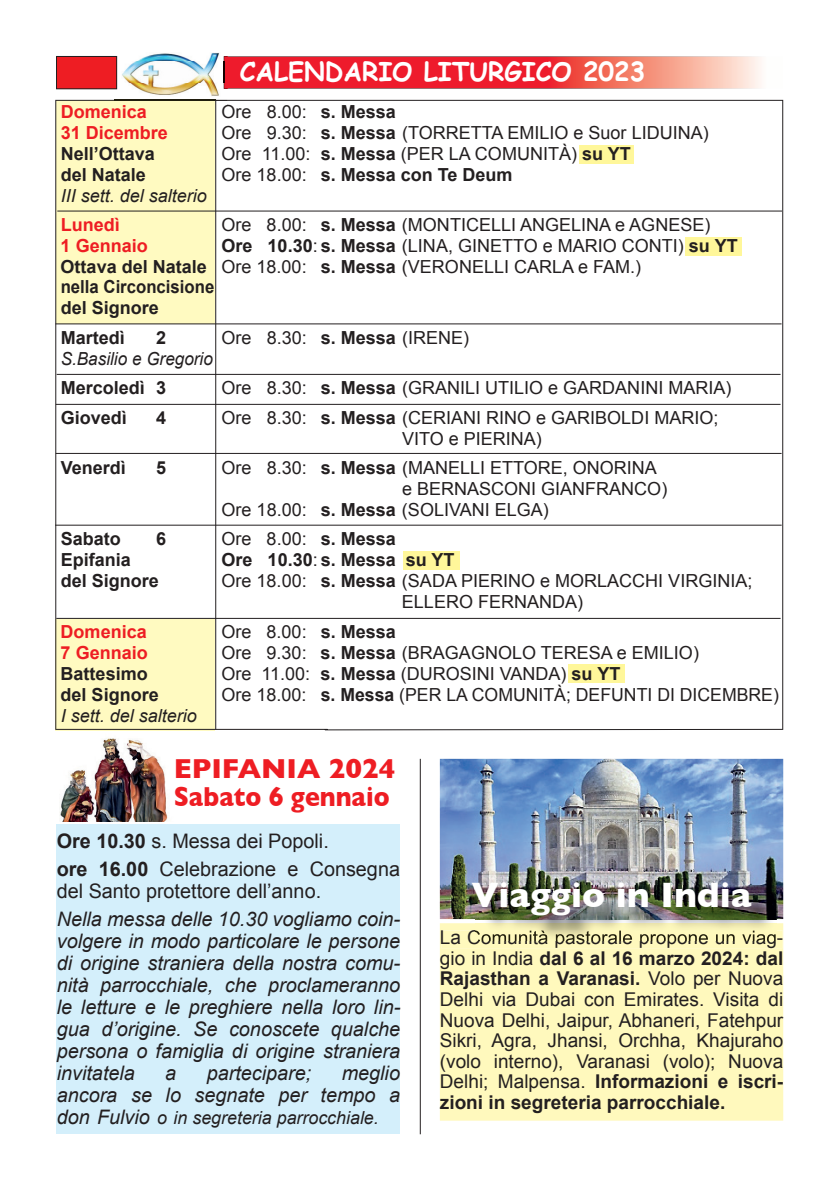
<style>
.page{position:relative;width:840px;height:1191px;background:#fff}
.page>*{position:absolute;margin:0;border:0;box-sizing:border-box;transform-origin:0 0}
.t1{font:700 36px "Gill Sans";color:#fff}
.t2{font:700 28px/28px "Gill Sans";color:#ee1d23}
.t3{font:700 26px "Comic Sans MS";color:#fff}
.t4{font:italic 20px/22px "Arial";color:#231f20;text-align:justify}
.t5{font:20px/27.6px "Arial";color:#231f20}
.t6{font:19px/20.6px "Arial";color:#231f20;text-align:justify}
.t7{font:18px/21px "Arial";color:#231f20;text-align:center}
.t8{font:700 18px/20.6px "Arial";color:#231f20}
.t9{font:italic 18px "Arial";color:#231f20}
.t10{font:700 18px "Arial";color:#ee1d23}
.t11{font:italic 18px "Arial";color:#231f20;scale:.95 1}
.s1{font-weight:700}
.s2{font-weight:400}
.s3{font-size:20px}
</style>
<div class="page">
<img style="left:60px;top:730px;width:113px;height:91px">
<svg style="left:55px;top:100px;width:727px;height:630px"></svg>
<img style="left:114px;top:53px;width:113px;height:52px">
<img style="left:114px;top:101px;width:101px;height:4px">
<img style="left:114px;top:100px;width:113px;height:1px">
<img style="left:147px;top:105px;width:68px;height:1px">
<svg style="left:223px;top:56px;width:538px;height:33px;background:#ec4d51"></svg>
<div style="left:56px;top:56px;width:61px;height:33px;background:#ee1d23"></div>
<div style="left:56px;top:56px;width:61px;height:33px;border:1px solid #231f20"></div>
<hr style="left:57px;top:211px;width:724px;height:1px;background:#231f20">
<hr style="left:57px;top:374px;width:723px;height:1px;background:#231f20">
<hr style="left:55px;top:323px;width:726px;height:1px;background:#231f20">
<hr style="left:56px;top:404px;width:724px;height:1px;background:#231f20">
<hr style="left:56px;top:453px;width:725px;height:1px;background:#231f20">
<hr style="left:55px;top:525px;width:726px;height:1px;background:#231f20">
<hr style="left:56px;top:618px;width:724px;height:1px;background:#231f20">
<hr style="left:215px;top:100px;width:1px;height:629px;background:#231f20">
<hr style="left:419px;top:759px;width:1px;height:375px;background:#231f20">
<div style="left:57px;top:824px;width:343px;height:310px;background:#d4effb"></div>
<div style="left:440px;top:923px;width:342px;height:197px;background:#fff9bd"></div>
<div style="left:441px;top:930px;width:341px;height:18px;background:#fff9bd"></div>
<img style="left:439px;top:759px;width:343px;height:160px">
<img style="left:475px;top:885px;width:300px;height:45px">
<img style="left:475px;top:930px;width:300px;height:10px">
<h3 class="t3" style="left:240px;top:53px;width:407px">CALENDARIO LITURGICO 2023</h3>
<p class="t10" style="left:61px;top:100px;width:88px">Domenica</p>
<p class="t7" style="left:221px;top:101px;width:176px">Ore 8.00: <span class="s1">s. Messa</span></p>
<p class="t10" style="left:61px;top:121px;width:109px">31 Dicembre</p>
<p class="t7" style="left:221px;top:122px;width:488px">Ore 9.30: <span class="s1">s. Messa</span> (TORRETTA EMILIO e Suor LIDUINA)</p>
<p class="t8" style="left:61px;top:144px;width:96px">Nell’Ottava</p>
<p class="t7" style="left:221px;top:143px;width:410px">Ore 11.00: <span class="s1">s. Messa</span> (PER LA COMUNITÀ) <span class="s1">su YT</span></p>
<p class="t8" style="left:61px;top:165px;width:87px">del Natale</p>
<p class="t8" style="left:221px;top:165px;width:292px"><span class="s2">Ore 18.00:</span> s. Messa con Te Deum</p>
<p class="t9" style="left:61px;top:184px;width:148px">III sett. del salterio</p>
<p class="t10" style="left:61px;top:213px;width:61px">Lunedì</p>
<p class="t7" style="left:221px;top:215px;width:490px">Ore 8.00: <span class="s1">s. Messa</span> (MONTICELLI ANGELINA e AGNESE)</p>
<p class="t10" style="left:61px;top:234px;width:89px">1 Gennaio</p>
<p class="t8" style="left:61px;top:236px;width:678px;text-indent:161px">Ore 10.30<span class="s2">:</span> s. Messa <span class="s2">(LINA, GINETTO e MARIO CONTI)</span> su YT Ottava del Natale <span class="s2">Ore 18.00:</span> s. Messa <span class="s2">(VERONELLI CARLA e FAM.)<br></span>nella Circoncisione<br>del Signore</p>
<p class="t8" style="left:61px;top:328px;width:66px">Martedì</p>
<p class="t8" style="left:156px;top:328px;width:12px">2</p>
<p class="t7" style="left:221px;top:327px;width:249px">Ore 8.30: <span class="s1">s. Messa</span> (IRENE)</p>
<p class="t11" style="left:61px;top:347px;width:162px">S.Basilio e Gregorio</p>
<p class="t8" style="left:61px;top:378px;width:107px">Mercoledì 3</p>
<p class="t7" style="left:221px;top:377px;width:511px">Ore 8.30: <span class="s1">s. Messa</span> (GRANILI UTILIO e GARDANINI MARIA)</p>
<p class="t8" style="left:61px;top:407px;width:68px">Giovedì</p>
<p class="t8" style="left:156px;top:407px;width:12px">4</p>
<p class="t7" style="left:221px;top:407px;width:498px">Ore 8.30: <span class="s1">s. Messa</span> (CERIANI RINO e GARIBOLDI MARIO;<br>VITO e PIERINA)</p>
<p class="t8" style="left:61px;top:458px;width:67px">Venerdì</p>
<p class="t8" style="left:156px;top:458px;width:12px">5</p>
<p class="t7" style="left:221px;top:457px;width:436px">Ore 8.30: <span class="s1">s. Messa</span> (MANELLI ETTORE, ONORINA</p>
<p class="t7" style="left:402px;top:478px;width:267px">e BERNASCONI GIANFRANCO)</p>
<p class="t7" style="left:221px;top:499px;width:328px">Ore 18.00: <span class="s1">s. Messa</span> (SOLIVANI ELGA)</p>
<p class="t8" style="left:61px;top:529px;width:62px">Sabato</p>
<p class="t8" style="left:156px;top:529px;width:12px">6</p>
<p class="t7" style="left:221px;top:529px;width:176px">Ore 8.00: <span class="s1">s. Messa</span></p>
<p class="t8" style="left:61px;top:550px;width:72px">Epifania</p>
<p class="t8" style="left:221px;top:550px;width:234px">Ore 10.30<span class="s2">:</span> s. Messa su YT</p>
<p class="t8" style="left:61px;top:571px;width:100px">del Signore</p>
<p class="t7" style="left:401px;top:571px;width:352px;text-align:left;text-indent:-180px">Ore 18.00: <span class="s1">s. Messa</span> (SADA PIERINO e MORLACCHI VIRGINIA;<br>ELLERO FERNANDA)</p>
<p class="t10" style="left:61px;top:619px;width:88px">Domenica</p>
<p class="t7" style="left:221px;top:621px;width:176px">Ore 8.00: <span class="s1">s. Messa</span></p>
<p class="t10" style="left:61px;top:640px;width:89px">7 Gennaio</p>
<p class="t7" style="left:221px;top:642px;width:478px">Ore 9.30: <span class="s1">s. Messa</span> (BRAGAGNOLO TERESA e EMILIO)</p>
<p class="t8" style="left:61px;top:664px;width:89px">Battesimo</p>
<p class="t7" style="left:221px;top:663px;width:400px">Ore 11.00: <span class="s1">s. Messa</span> (DUROSINI VANDA) <span class="s1">su YT</span></p>
<p class="t8" style="left:61px;top:685px;width:100px">del Signore</p>
<p class="t7" style="left:221px;top:684px;width:558px">Ore 18.00: <span class="s1">s. Messa</span> (PER LA COMUNITÀ; DEFUNTI DI DICEMBRE)</p>
<p class="t9" style="left:61px;top:704px;width:138px">I sett. del salterio</p>
<h2 class="t2" style="left:173px;top:754px;width:223px">EPIFANIA 2024<br>Sabato 6 gennaio</h2>
<p class="t5" style="left:57px;top:827px;width:344px"><span class="s1">Ore 10.30</span> s. Messa dei Popoli.<br><span class="s1">ore 16.00</span> Celebrazione e Consegna</p>
<p class="t5" style="left:57px;top:877px;width:266px">del Santo protettore dell’anno.</p>
<p class="t4" style="left:57px;top:908px;width:345px">Nella messa delle 10.30 vogliamo coin&shy;volgere in modo particolare le persone di origine straniera della nostra comu&shy;nità parrocchiale, che proclameranno le letture e le preghiere nella loro lin&shy;gua d’origine. Se conoscete qualche persona o famiglia di origine straniera invitatela</p>
<p class="t4" style="left:57px;top:1062px;width:344px;text-align:right">meglio<br>ancora se lo segnate per tempo a</p>
<p class="t9" style="left:57px;top:1105px;width:323px"><span class="s3">don Fulvio</span> o in segreteria parrocchiale.</p>
<p class="t4" style="left:165px;top:1062px;width:13px">a</p>
<p class="t4" style="left:206px;top:1062px;width:106px">partecipare;</p>
<h1 class="t1" style="left:471px;top:866px;width:281px">Viaggio in India</h1>
<p class="t6" style="left:439px;top:927px;width:345px">La Comunità pastorale propone un viag&shy;gio in India <span class="s1">dal 6 al 16 marzo 2024: dal Rajasthan a Varanasi.</span> Volo per Nuova Delhi via Dubai con Emirates. Visita di Nuova Delhi, Jaipur, Abhaneri, Fatehpur Sikri, Agra, Jhansi, Orchha, Khajuraho (volo interno), Varanasi (volo); Nuova Delhi; Malpensa. <span class="s1">Informazioni e iscri&shy;zioni in segreteria parrocchiale.</span></p>
</div>
